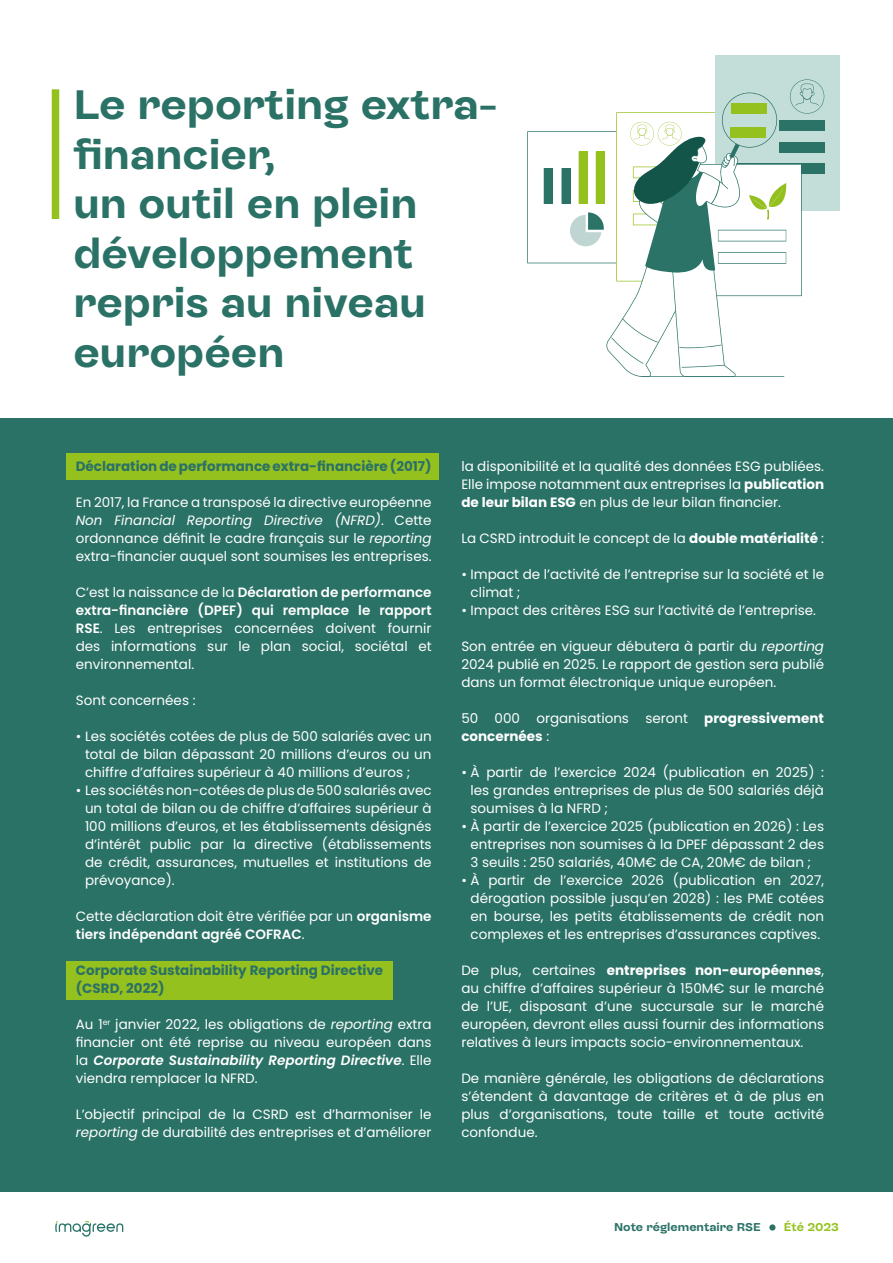
<style>
.page{position:relative;width:893px;height:1263px;background:#fff}
.page>*{position:absolute;margin:0;border:0;box-sizing:border-box;transform-origin:0 0}
.t1{font:700 43.5px/49.5px "Sombra";color:#2a7166}
.t2{font:13.5px/18px "Poppins";color:#fff;text-align:justify}
.t3{font:700 13.5px/18px "Poppins";color:#2a7166}
.t4{font:700 12px "Sombra";color:#2a7166}
.t5{font:700 12px "Sombra";letter-spacing:-.005em;color:#95c11f}
.s1{font-style:italic}
.s2{font-weight:600}
.s3{font-weight:600;font-style:italic}
.s4{font-weight:700}
</style>
<div class="page">
<div style="left:0;top:419px;width:893px;height:773px;background:#2a7166"></div>
<svg style="left:55px;top:1221px;width:68px;height:15px"></svg>
<svg style="left:769px;top:1224px;width:6px;height:6px"></svg>
<div style="left:66px;top:453px;width:373px;height:27px;background:#95c11f"></div>
<div style="left:66px;top:961px;width:326px;height:39px;background:#95c11f"></div>
<div style="left:52px;top:89px;width:7px;height:130px;background:#95c11f"></div>
<div style="left:715px;top:55px;width:124px;height:156px;background:#c3ddd8"></div>
<svg style="left:527px;top:79px;width:297px;height:298px"></svg>
<h1 class="t1" style="left:73px;top:80px;width:426px">Le reporting extra&shy;financier,<br>un outil en plein développement repris au niveau européen</h1>
<p class="t3" style="left:76px;top:457px;width:357px">Déclaration de performance extra-financière (2017)</p>
<p class="t2" style="left:76px;top:493px;width:357px">En 2017, la France a transposé la directive européenne <span class="s1">Non Financial Reporting Directive (NFRD)</span>. Cette ordonnance définit le cadre français sur le <span class="s1">reporting </span>extra-financier auquel sont soumises les entreprises.</p>
<p class="t2" style="left:76px;top:583px;width:357px">C’est la naissance de la <span class="s2">Déclaration de performance extra-financière (DPEF) qui remplace le rapport RSE</span>. Les entreprises concernées doivent fournir des informations sur le plan social, sociétal et environnemental.</p>
<p class="t2" style="left:76px;top:691px;width:121px">Sont concernées :</p>
<p class="t2" style="left:85px;top:727px;width:348px;text-indent:-9px">• Les sociétés cotées de plus de 500 salariés avec un total de bilan dépassant 20 millions d’euros ou un chiffre d’affaires supérieur à 40 millions d’euros ;</p>
<p class="t2" style="left:85px;top:781px;width:348px;text-indent:-9px">• Les sociétés non-cotées de plus de 500 salariés avec un total de bilan ou de chiffre d’affaires supérieur à 100 millions d’euros, et les établissements désignés d’intérêt public par la directive (établissements de crédit, assurances, mutuelles et institutions de prévoyance).</p>
<p class="t2" style="left:76px;top:907px;width:357px">Cette déclaration doit être vérifiée par un <span class="s2">organisme tiers indépendant agréé COFRAC</span>.</p>
<p class="t3" style="left:76px;top:961px;width:309px">Corporate Sustainability Reporting Directive (CSRD, 2022)</p>
<p class="t2" style="left:76px;top:1015px;width:357px">Au 1<sup>er</sup> janvier 2022, les obligations de <span class="s1">reporting</span> extra financier ont été reprise au niveau européen dans la <span class="s3">Corporate Sustainability Reporting Directive</span>. Elle viendra remplacer la NFRD.</p>
<p class="t2" style="left:76px;top:1105px;width:357px">L’objectif principal de la CSRD est d’harmoniser le <span class="s1">reporting</span> de durabilité des entreprises et d’améliorer</p>
<p class="t2" style="left:461px;top:457px;width:364px">la disponibilité et la qualité des données ESG publiées.<br>Elle impose notamment aux entreprises la <span class="s4">publication de leur bilan ESG</span> en plus de leur bilan financier.</p>
<p class="t2" style="left:461px;top:529px;width:364px">La CSRD introduit le concept de la <span class="s4">double matérialité</span> :</p>
<p class="t2" style="left:471px;top:565px;width:355px;text-indent:-9px">• Impact de l’activité de l’entreprise sur la société et le climat ;</p>
<p class="t2" style="left:461px;top:601px;width:356px">• Impact des critères ESG sur l’activité de l’entreprise.</p>
<p class="t2" style="left:461px;top:637px;width:364px">Son entrée en vigueur débutera à partir du <span class="s1">reporting </span>2024 publié en 2025. Le rapport de gestion sera publié dans un format électronique unique européen.</p>
<p class="t2" style="left:461px;top:709px;width:364px">50 000 organisations seront <span class="s4">progressivement concernées</span> :</p>
<p class="t2" style="left:471px;top:763px;width:355px;text-indent:-9px">• À partir de l’exercice 2024 (publication en 2025) : les grandes entreprises de plus de 500 salariés déjà soumises à la NFRD ;</p>
<p class="t2" style="left:471px;top:817px;width:355px;text-indent:-9px">• À partir de l’exercice 2025 (publication en 2026) : Les entreprises non soumises à la DPEF dépassant 2 des 3 seuils : 250 salariés, 40M€ de CA, 20M€ de bilan ;</p>
<p class="t2" style="left:471px;top:871px;width:355px;text-indent:-9px">• À partir de l’exercice 2026 (publication en 2027, dérogation possible jusqu’en 2028) : les PME cotées en bourse, les petits établissements de crédit non complexes et les entreprises d’assurances captives.</p>
<p class="t2" style="left:461px;top:961px;width:364px">De plus, certaines <span class="s4">entreprises non-européennes</span>, au chiffre d’affaires supérieur à 150M€ sur le marché de l’UE, disposant d’une succursale sur le marché européen, devront elles aussi fournir des informations relatives à leurs impacts socio-environnementaux.</p>
<p class="t2" style="left:461px;top:1069px;width:364px">De manière générale, les obligations de déclarations s’étendent à davantage de critères et à de plus en plus d’organisations, toute taille et toute activité confondue.</p>
<p class="t4" style="left:614px;top:1221px;width:148px">Note réglementaire RSE</p>
<p class="t5" style="left:784px;top:1221px;width:57px">Été 2023</p>
</div>
